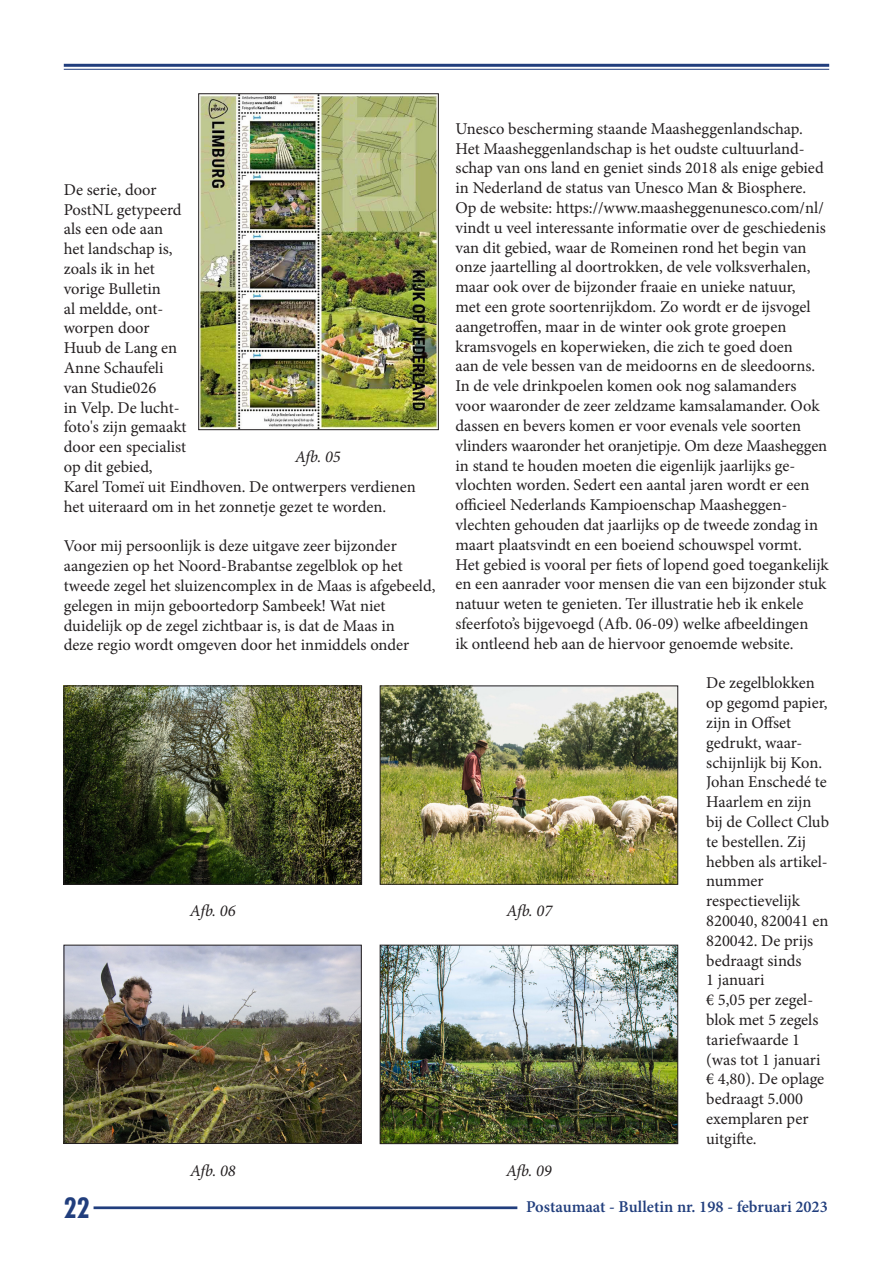
<style>
.page{position:relative;width:893px;height:1263px;background:#fff}
.page>*{position:absolute;margin:0;border:0;box-sizing:border-box;transform-origin:0 0}
.t1{font:700 condensed 27px "Futura";color:#213e7d}
.t2{font:16.5px/19.8px "Minion Pro";color:#231f20}
.t3{font:600 16.5px "Minion Pro";color:#213e7d}
.t4{font:italic 16.5px "Minion Pro";letter-spacing:-.015em;color:#231f20}
</style>
<div class="page">
<img style="left:200px;top:96px;width:237px;height:332px">
<div style="left:198px;top:94px;width:241px;height:336px;border:1px solid #231f20"></div>
<img style="left:66px;top:688px;width:294px;height:194px">
<div style="left:64px;top:686px;width:298px;height:198px;border:1px solid #231f20"></div>
<img style="left:382px;top:688px;width:294px;height:194px">
<div style="left:380px;top:686px;width:298px;height:198px;border:1px solid #231f20"></div>
<img style="left:66px;top:947px;width:293px;height:195px">
<div style="left:64px;top:945px;width:297px;height:199px;border:1px solid #231f20"></div>
<img style="left:382px;top:947px;width:294px;height:195px">
<div style="left:380px;top:945px;width:298px;height:199px;border:1px solid #231f20"></div>
<hr style="left:94px;top:1206px;width:423px;height:3px;background:#213e7d">
<hr style="left:64px;top:64px;width:765px;height:3px;background:#213e7d">
<hr style="left:64px;top:69px;width:765px;height:1px;background:#213e7d">
<p class="t2" style="left:64px;top:180px;width:354px">De serie, door<br>PostNL getypeerd<br>als een ode aan<br>het landschap is,<br>zoals ik in het<br>vorige Bulletin<br>al meldde, ont-<br>worpen door<br>Huub de Lang en<br>Anne Schaufeli<br>van Studie026<br>in Velp. De lucht-<br>foto's zijn gemaakt<br>door een specialist<br>op dit gebied,<br>Karel Tomeï uit Eindhoven. De ontwerpers verdienen het uiteraard om in het zonnetje gezet te worden.</p>
<p class="t2" style="left:64px;top:536px;width:373px">Voor mij persoonlijk is deze uitgave zeer bijzonder aangezien op het Noord-Brabantse zegelblok op het tweede zegel het sluizencomplex in de Maas is afgebeeld, gelegen in mijn geboortedorp Sambeek! Wat niet duidelijk op de zegel zichtbaar is, is dat de Maas in<br>deze regio wordt omgeven door het inmiddels onder</p>
<p class="t4" style="left:295px;top:445px;width:47px">Afb. 05</p>
<p class="t4" style="left:190px;top:900px;width:47px">Afb. 06</p>
<p class="t2" style="left:455px;top:119px;width:375px">Unesco bescherming staande Maasheggenlandschap.<br>Het Maasheggenlandschap is het oudste cultuurland&shy;schap van ons land en geniet sinds 2018 als enige gebied in Nederland de status van Unesco Man &amp; Biosphere.<br>Op de website: https://www.maasheggenunesco.com/nl/ vindt u veel interessante informatie over de geschiedenis van dit gebied, waar de Romeinen rond het begin van onze jaartelling al doortrokken, de vele volksverhalen, maar ook over de bijzonder fraaie en unieke natuur,<br>met een grote soortenrijkdom. Zo wordt er de ijsvogel aangetroffen, maar in de winter ook grote groepen kramsvogels en koperwieken, die zich te goed doen<br>aan de vele bessen van de meidoorns en de sleedoorns.<br>In de vele drinkpoelen komen ook nog salamanders voor waaronder de zeer zeldzame kamsalamander. Ook dassen en bevers komen er voor evenals vele soorten vlinders waaronder het oranjetipje. Om deze Maasheggen in stand te houden moeten die eigenlijk jaarlijks ge&shy;vlochten worden. Sedert een aantal jaren wordt er een officieel Nederlands Kampioenschap Maasheggen&shy;vlechten gehouden dat jaarlijks op de tweede zondag in maart plaatsvindt en een boeiend schouwspel vormt.<br>Het gebied is vooral per fiets of lopend goed toegankelijk en een aanrader voor mensen die van een bijzonder stuk natuur weten te genieten. Ter illustratie heb ik enkele sfeerfoto’s bijgevoegd (Afb. 06-09) welke afbeeldingen<br>ik ontleend heb aan de hiervoor genoemde website.</p>
<p class="t2" style="left:706px;top:673px;width:124px">De zegelblokken op gegomd papier, zijn in Offset gedrukt, waar&shy;schijnlijk bij Kon.<br>Johan Enschedé te<br>Haarlem en zijn bij de Collect Club te bestellen. Zij hebben als artikel&shy;nummer respectievelijk<br>820040, 820041 en<br>820042. De prijs bedraagt sinds<br>1 januari<br>€ 5,05 per zegel&shy;blok met 5 zegels tariefwaarde 1 (was tot 1 januari € 4,80). De oplage bedraagt 5.000 exemplaren per uitgifte.</p>
<p class="t4" style="left:507px;top:900px;width:47px">Afb. 07</p>
<p class="t4" style="left:190px;top:1159px;width:47px">Afb. 08</p>
<p class="t4" style="left:506px;top:1159px;width:47px">Afb. 09</p>
<h1 class="t1" style="left:64px;top:1190px;width:28px">22</h1>
<p class="t3" style="left:526px;top:1195px;width:303px">Postaumaat - Bulletin nr. 198 - februari 2023</p>
</div>
